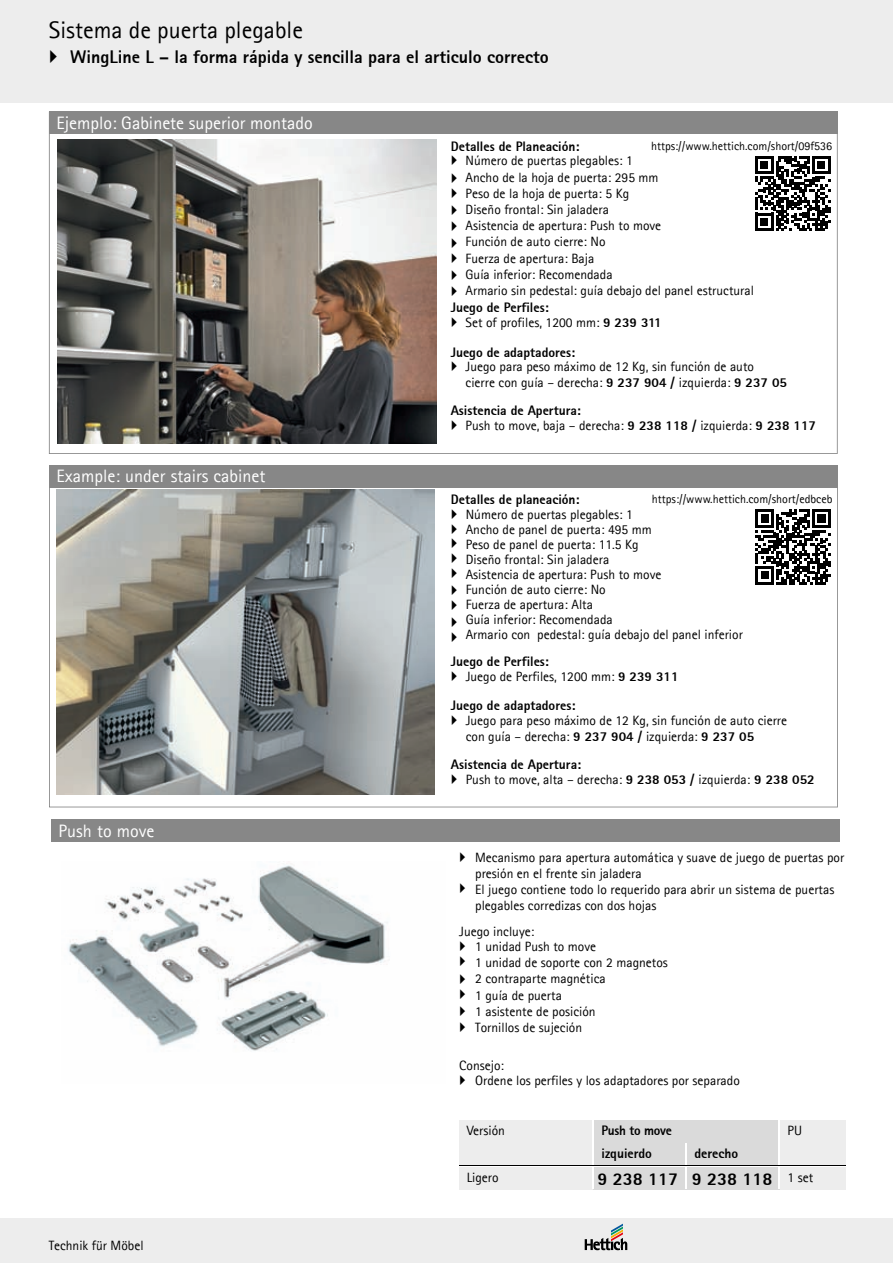
<style>
.page{position:relative;width:893px;height:1263px;background:#fff}
.page>*{position:absolute;margin:0;border:0;box-sizing:border-box;transform-origin:0 0}
.t1{font:24px "Agfa Rotis Sans Serif";color:#000}
.t2{font:800 18px "Agfa Rotis Sans Serif";color:#000}
.t3{font:18px "Agfa Rotis Sans Serif";color:#fff}
.t4{font:13.5px/16.2px "Agfa Rotis Sans Serif";color:#000}
.t5{font:800 13.5px/14.7px "Agfa Rotis Sans Serif";color:#000}
.t6{font:800 13.5px "Agfa Rotis Sans Serif";letter-spacing:-.02em;color:#000}
.t7{font:12px "Agfa Rotis Sans Serif";color:#000}
.s1{font-weight:400}
.s2{font-weight:800}
.s3{font-weight:400;font-size:13.5px}
</style>
<div class="page">
<div style="left:0;top:1218px;width:893px;height:45px;background:#ededed"></div>
<div style="left:0;top:0;width:893px;height:102px;background:#ededed"></div>
<svg style="left:585px;top:1224px;width:42px;height:26px"></svg>
<svg style="left:49px;top:134px;width:789px;height:320px"></svg>
<svg style="left:755px;top:156px;width:75px;height:75px"></svg>
<div style="left:49px;top:112px;width:789px;height:22px;background:#878787"></div>
<svg style="left:49px;top:487px;width:789px;height:320px"></svg>
<svg style="left:755px;top:509px;width:75px;height:75px"></svg>
<div style="left:49px;top:465px;width:789px;height:22px;background:#878787"></div>
<img style="left:58px;top:139px;width:379px;height:305px">
<img style="left:56px;top:490px;width:379px;height:304px">
<div style="left:779px;top:1167px;width:67px;height:22px;background:#ededed"></div>
<div style="left:459px;top:1167px;width:134px;height:22px;background:#ededed"></div>
<div style="left:779px;top:1143px;width:67px;height:22px;background:#ededed"></div>
<div style="left:459px;top:1143px;width:134px;height:22px;background:#ededed"></div>
<div style="left:779px;top:1120px;width:67px;height:23px;background:#ededed"></div>
<div style="left:459px;top:1120px;width:134px;height:23px;background:#ededed"></div>
<div style="left:686px;top:1167px;width:93px;height:22px;background:#dadada"></div>
<div style="left:593px;top:1167px;width:93px;height:22px;background:#dadada"></div>
<div style="left:686px;top:1143px;width:93px;height:22px;background:#dadada"></div>
<div style="left:593px;top:1143px;width:93px;height:22px;background:#dadada"></div>
<div style="left:593px;top:1120px;width:186px;height:23px;background:#dadada"></div>
<hr style="left:592px;top:1120px;width:2px;height:23px;background:#fff">
<hr style="left:778px;top:1120px;width:2px;height:23px;background:#fff">
<hr style="left:592px;top:1143px;width:2px;height:22px;background:#fff">
<hr style="left:685px;top:1143px;width:2px;height:22px;background:#fff">
<hr style="left:778px;top:1143px;width:2px;height:22px;background:#fff">
<hr style="left:592px;top:1167px;width:2px;height:22px;background:#fff">
<hr style="left:685px;top:1167px;width:2px;height:22px;background:#fff">
<hr style="left:778px;top:1167px;width:2px;height:22px;background:#fff">
<hr style="left:459px;top:1165px;width:134px;height:1px;background:#000">
<hr style="left:593px;top:1165px;width:93px;height:1px;background:#000">
<hr style="left:686px;top:1165px;width:93px;height:1px;background:#000">
<hr style="left:779px;top:1165px;width:67px;height:1px;background:#000">
<img style="left:68px;top:865px;width:320px;height:186px">
<div style="left:51px;top:819px;width:789px;height:23px;background:#878787"></div>
<svg style="left:452px;top:155px;width:5px;height:10px"></svg>
<svg style="left:452px;top:173px;width:5px;height:9px"></svg>
<svg style="left:452px;top:188px;width:5px;height:10px"></svg>
<svg style="left:452px;top:205px;width:5px;height:10px"></svg>
<svg style="left:452px;top:221px;width:5px;height:10px"></svg>
<svg style="left:452px;top:238px;width:5px;height:25px"></svg>
<svg style="left:452px;top:270px;width:5px;height:10px"></svg>
<svg style="left:452px;top:286px;width:5px;height:10px"></svg>
<svg style="left:452px;top:317px;width:5px;height:10px"></svg>
<svg style="left:452px;top:361px;width:5px;height:10px"></svg>
<svg style="left:452px;top:420px;width:5px;height:10px"></svg>
<svg style="left:452px;top:509px;width:5px;height:69px"></svg>
<svg style="left:452px;top:585px;width:5px;height:25px"></svg>
<svg style="left:452px;top:617px;width:5px;height:25px"></svg>
<svg style="left:452px;top:671px;width:5px;height:10px"></svg>
<svg style="left:452px;top:715px;width:5px;height:10px"></svg>
<svg style="left:452px;top:774px;width:5px;height:9px"></svg>
<h1 class="t1" style="left:49px;top:15px;width:256px">Sistema de puerta plegable</h1>
<h2 class="t2" style="left:70px;top:46px;width:480px">WingLine L – la forma rápida y sencilla para el articulo correcto</h2>
<h2 class="t3" style="left:56px;top:112px;width:258px">Ejemplo: Gabinete superior montado</h2>
<h2 class="t3" style="left:57px;top:466px;width:210px">Example: under stairs cabinet</h2>
<h2 class="t3" style="left:59px;top:820px;width:97px">Push to move</h2>
<p class="t4" style="left:49px;top:1237px;width:96px">Technik für Möbel</p>
<p class="t7" style="left:651px;top:138px;width:183px">https://www.hettich.com/short/09f536</p>
<p class="t5" style="left:451px;top:139px;width:130px">Detalles de Planeación:</p>
<p class="t4" style="left:466px;top:152px;width:290px">Número de puertas plegables: 1<br>Ancho de la hoja de puerta: 295 mm<br>Peso de la hoja de puerta: 5 Kg<br>Diseño frontal: Sin jaladera<br>Asistencia de apertura: Push to move<br>Función de auto cierre: No<br>Fuerza de apertura: Baja<br>Guía inferior: Recomendada<br>Armario sin pedestal: guía debajo del panel estructural</p>
<p class="t5" style="left:466px;top:300px;width:198px;text-indent:-15px">Juego de Perfiles:<br><span class="s1">Set of profiles, 1200 mm:</span> 9 239 311</p>
<p class="t5" style="left:451px;top:344px;width:126px">Juego de adaptadores:</p>
<p class="t4" style="left:466px;top:358px;width:323px">Juego para peso máximo de 12 Kg, sin función de auto<br>cierre con guía – derecha: <span class="s2">9 237 904 /</span> izquierda: <span class="s2">9 237 05</span></p>
<p class="t5" style="left:466px;top:403px;width:352px;text-indent:-15px">Asistencia de Apertura:<br><span class="s1">Push to move, baja – derecha:</span> 9 238 118 / <span class="s1">izquierda:</span> 9 238 117</p>
<p class="t7" style="left:652px;top:492px;width:182px">https://www.hettich.com/short/edbceb</p>
<p class="t5" style="left:451px;top:492px;width:130px">Detalles de planeación:</p>
<p class="t4" style="left:466px;top:507px;width:279px;line-height:15px">Número de puertas plegables: 1<br>Ancho de panel de puerta: 495 mm<br>Peso de panel de puerta: 11.5 Kg<br>Diseño frontal: Sin jaladera<br>Asistencia de apertura: Push to move<br>Función de auto cierre: No<br>Fuerza de apertura: Alta<br>Guía inferior: Recomendada<br>Armario con pedestal: guía debajo del panel inferior</p>
<p class="t5" style="left:466px;top:654px;width:214px;text-indent:-15px">Juego de Perfiles:<br><span class="s1">Juego de Perfiles, 1200 mm:</span> 9 239 311</p>
<p class="t5" style="left:451px;top:698px;width:126px">Juego de adaptadores:</p>
<p class="t4" style="left:466px;top:712px;width:323px">Juego para peso máximo de 12 Kg, sin función de auto cierre con guía – derecha: <span class="s2">9 237 904 /</span> izquierda: <span class="s2">9 237 05</span></p>
<p class="t5" style="left:466px;top:757px;width:350px;text-indent:-15px">Asistencia de Apertura:<br><span class="s1">Push to move, alta – derecha:</span> 9 238 053 / <span class="s1">izquierda:</span> 9 238 052</p>
<p class="t4" style="left:475px;top:849px;width:371px">Mecanismo para apertura automática y suave de juego de puertas por presión en el frente sin jaladera<br>El juego contiene todo lo requerido para abrir un sistema de puertas plegables corredizas con dos hojas</p>
<p class="t4" style="left:475px;top:924px;width:122px;line-height:14.9px;text-indent:-16px">Juego incluye:<br>1 unidad Push to move</p>
<p class="t4" style="left:475px;top:954px;width:194px">1 unidad de soporte con 2 magnetos<br>2 contraparte magnética<br>1 guía de puerta<br>1 asistente de posición<br>Tornillos de sujeción</p>
<p class="t4" style="left:475px;top:1058px;width:266px;line-height:14.9px;text-indent:-16px">Consejo:<br>Ordene los perfiles y los adaptadores por separado</p>
<p class="t4" style="left:467px;top:1122px;width:40px">Versión</p>
<p class="t6" style="left:601px;top:1122px;width:72px">Push to move</p>
<p class="t4" style="left:787px;top:1122px;width:16px">PU</p>
<p class="t5" style="left:601px;top:1145px;width:52px">izquierdo</p>
<p class="t5" style="left:694px;top:1145px;width:45px">derecho</p>
<p class="t4" style="left:467px;top:1169px;width:33px">Ligero</p>
<h2 class="t2" style="left:597px;top:1167px;width:217px">9 238 117 9 238 118 <span class="s3">1 set</span></h2>
</div>
